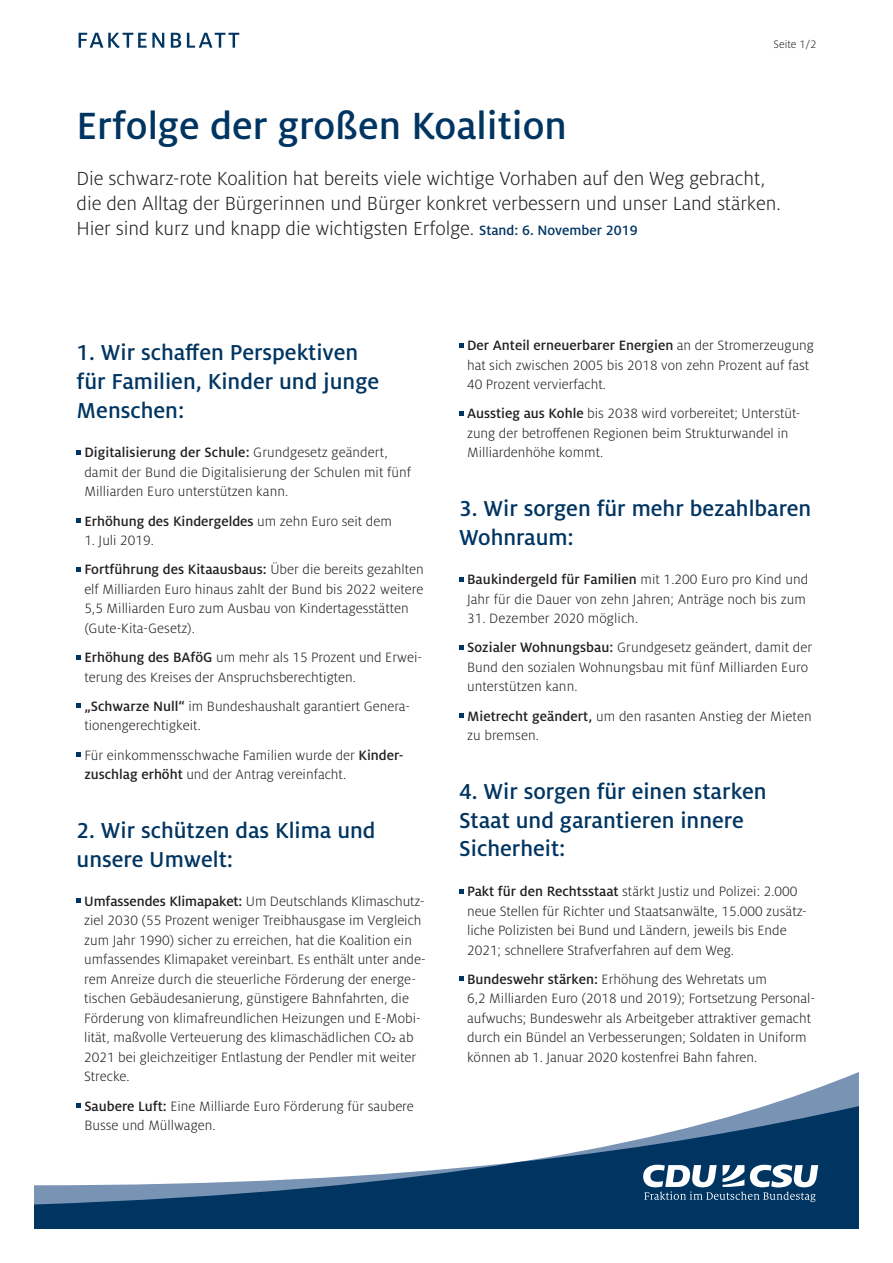
<style>
.page{position:relative;width:893px;height:1263px;background:#fff}
.page>*{position:absolute;margin:0;border:0;box-sizing:border-box;transform-origin:0 0}
._1__Überschrift__Mil{font:500 42px "Milo Pro";color:#003562}
._3__Zwischenüberschr{font:500 24px/28.8px "Milo Pro";color:#003562}
._2__Einleitung__Milo{font:300 21px/25.2px "Milo Pro";letter-spacing:-.005em;color:#231f20}
._4__Fließtext__Milo{font:300 15px/19.5px "Milo Pro";color:#231f20}
._4__Fließtext__Milo-2{font:500 15px "Milo Pro";color:#231f20}
.t1{font:300 12px "Milo Pro";color:#231f20}
.s1{font-weight:500;font-size:15px;color:#003562}
.s2{font-weight:500}
.s3{font-weight:300}
</style>
<div class="page">
<svg style="left:76px;top:1072px;width:783px;height:34px"></svg>
<svg style="left:34px;top:1106px;width:825px;height:123px"></svg>
<svg style="left:643px;top:1164px;width:175px;height:38px"></svg>
<svg style="left:79px;top:33px;width:160px;height:15px"></svg>
<svg style="left:77px;top:450px;width:4px;height:4px"></svg>
<svg style="left:77px;top:518px;width:4px;height:5px"></svg>
<svg style="left:77px;top:567px;width:4px;height:4px"></svg>
<svg style="left:77px;top:655px;width:4px;height:4px"></svg>
<svg style="left:77px;top:704px;width:4px;height:4px"></svg>
<svg style="left:77px;top:752px;width:4px;height:5px"></svg>
<svg style="left:77px;top:899px;width:4px;height:4px"></svg>
<svg style="left:77px;top:1103px;width:4px;height:5px"></svg>
<svg style="left:459px;top:343px;width:4px;height:4px"></svg>
<svg style="left:459px;top:411px;width:4px;height:4px"></svg>
<svg style="left:459px;top:577px;width:4px;height:4px"></svg>
<svg style="left:459px;top:645px;width:4px;height:4px"></svg>
<svg style="left:459px;top:713px;width:4px;height:5px"></svg>
<svg style="left:459px;top:889px;width:4px;height:4px"></svg>
<svg style="left:459px;top:977px;width:4px;height:4px"></svg>
<p class="_1__Überschrift__Mil" style="left:77px;top:102px;width:492px">Erfolge der großen Koalition</p>
<p class="t1" style="left:774px;top:38px;width:44px">Seite 1/2</p>
<p class="_2__Einleitung__Milo" style="left:77px;top:166px;width:706px">Die schwarz-rote Koalition hat bereits viele wichtige Vorhaben auf den Weg gebracht, die den Alltag der Bürgerinnen und Bürger konkret verbessern und unser Land stärken.<br>Hier sind kurz und knapp die wichtigsten Erfolge. <span class="s1">Stand: 6. November 2019</span></p>
<p class="_3__Zwischenüberschr" style="left:77px;top:338px;width:304px">1. Wir schaffen Perspektiven für Familien, Kinder und junge<br>Menschen:</p>
<p class="_4__Fließtext__Milo" style="left:84px;top:443px;width:328px"><span class="s2">Digitalisierung der Schule:</span> Grundgesetz geändert, damit der Bund die Digitalisierung der Schulen mit fünf<br>Milliarden Euro unterstützen kann.</p>
<p class="_4__Fließtext__Milo-2" style="left:84px;top:513px;width:309px">Erhöhung des Kindergeldes <span class="s3">um zehn Euro seit dem</span></p>
<p class="_4__Fließtext__Milo" style="left:84px;top:531px;width:71px">1. Juli 2019.</p>
<p class="_4__Fließtext__Milo" style="left:84px;top:560px;width:341px"><span class="s2">Fortführung des Kitaausbaus:</span> Über die bereits gezahlten elf Milliarden Euro hinaus zahlt der Bund bis 2022 weitere 5,5 Milliarden Euro zum Ausbau von Kindertagesstätten (Gute-Kita-Gesetz).</p>
<p class="_4__Fließtext__Milo" style="left:84px;top:648px;width:337px"><span class="s2">Erhöhung des BAföG</span> um mehr als 15 Prozent und Erwei&shy;terung des Kreises der Anspruchsberechtigten.</p>
<p class="_4__Fließtext__Milo" style="left:84px;top:697px;width:325px"><span class="s2">„Schwarze Null“</span> im Bundeshaushalt garantiert Genera&shy;tionengerechtigkeit.</p>
<p class="_4__Fließtext__Milo" style="left:84px;top:745px;width:321px">Für einkommensschwache Familien wurde der <span class="s2">Kinder&shy;zuschlag erhöht</span> und der Antrag vereinfacht.</p>
<p class="_3__Zwischenüberschr" style="left:77px;top:816px;width:301px">2. Wir schützen das Klima und unsere Umwelt:</p>
<p class="_4__Fließtext__Milo" style="left:84px;top:892px;width:343px"><span class="s2">Umfassendes Klimapaket:</span> Um Deutschlands Klimaschutz&shy;ziel 2030 (55 Prozent weniger Treibhausgase im Vergleich zum Jahr 1990) sicher zu erreichen, hat die Koalition ein umfassendes Klimapaket vereinbart. Es enthält unter ande&shy;rem Anreize durch die steuerliche Förderung der energe&shy;tischen Gebäudesanierung, günstigere Bahnfahrten, die Förderung von klimafreundlichen Heizungen und E-Mobi&shy;lität, maßvolle Verteuerung des klimaschädlichen CO2 ab 2021 bei gleichzeitiger Entlastung der Pendler mit weiter Strecke.</p>
<p class="_4__Fließtext__Milo" style="left:84px;top:1096px;width:331px"><span class="s2">Saubere Luft:</span> Eine Milliarde Euro Förderung für saubere<br>Busse und Müllwagen.</p>
<p class="_4__Fließtext__Milo" style="left:467px;top:336px;width:348px"><span class="s2">Der Anteil erneuerbarer Energien</span> an der Stromerzeugung hat sich zwischen 2005 bis 2018 von zehn Prozent auf fast<br>40 Prozent vervierfacht.</p>
<p class="_4__Fließtext__Milo" style="left:467px;top:404px;width:335px"><span class="s2">Ausstieg aus Kohle</span> bis 2038 wird vorbereitet; Unterstüt&shy;zung der betroffenen Regionen beim Strukturwandel in<br>Milliardenhöhe kommt.</p>
<p class="_3__Zwischenüberschr" style="left:459px;top:494px;width:354px">3. Wir sorgen für mehr bezahlbaren<br>Wohnraum:</p>
<p class="_4__Fließtext__Milo" style="left:467px;top:570px;width:343px"><span class="s2">Baukindergeld für Familien</span> mit 1.200 Euro pro Kind und<br>Jahr für die Dauer von zehn Jahren; Anträge noch bis zum</p>
<p class="_4__Fließtext__Milo" style="left:467px;top:609px;width:173px">31. Dezember 2020 möglich.</p>
<p class="_4__Fließtext__Milo" style="left:467px;top:638px;width:347px"><span class="s2">Sozialer Wohnungsbau:</span> Grundgesetz geändert, damit der<br>Bund den sozialen Wohnungsbau mit fünf Milliarden Euro unterstützen kann.</p>
<p class="_4__Fließtext__Milo" style="left:467px;top:706px;width:346px"><span class="s2">Mietrecht geändert,</span> um den rasanten Anstieg der Mieten zu bremsen.</p>
<p class="_3__Zwischenüberschr" style="left:459px;top:777px;width:309px">4. Wir sorgen für einen starken<br>Staat und garantieren innere<br>Sicherheit:</p>
<p class="_4__Fließtext__Milo" style="left:467px;top:882px;width:340px"><span class="s2">Pakt für den Rechtsstaat</span> stärkt Justiz und Polizei: 2.000 neue Stellen für Richter und Staatsanwälte, 15.000 zusätz&shy;liche Polizisten bei Bund und Ländern, jeweils bis Ende 2021; schnellere Strafverfahren auf dem Weg.</p>
<p class="_4__Fließtext__Milo" style="left:467px;top:970px;width:350px"><span class="s2">Bundeswehr stärken:</span> Erhöhung des Wehretats um<br>6,2 Milliarden Euro (2018 und 2019); Fortsetzung Personal&shy;aufwuchs; Bundeswehr als Arbeitgeber attraktiver gemacht durch ein Bündel an Verbesserungen; Soldaten in Uniform können ab 1. Januar 2020 kostenfrei Bahn fahren.</p>
</div>
